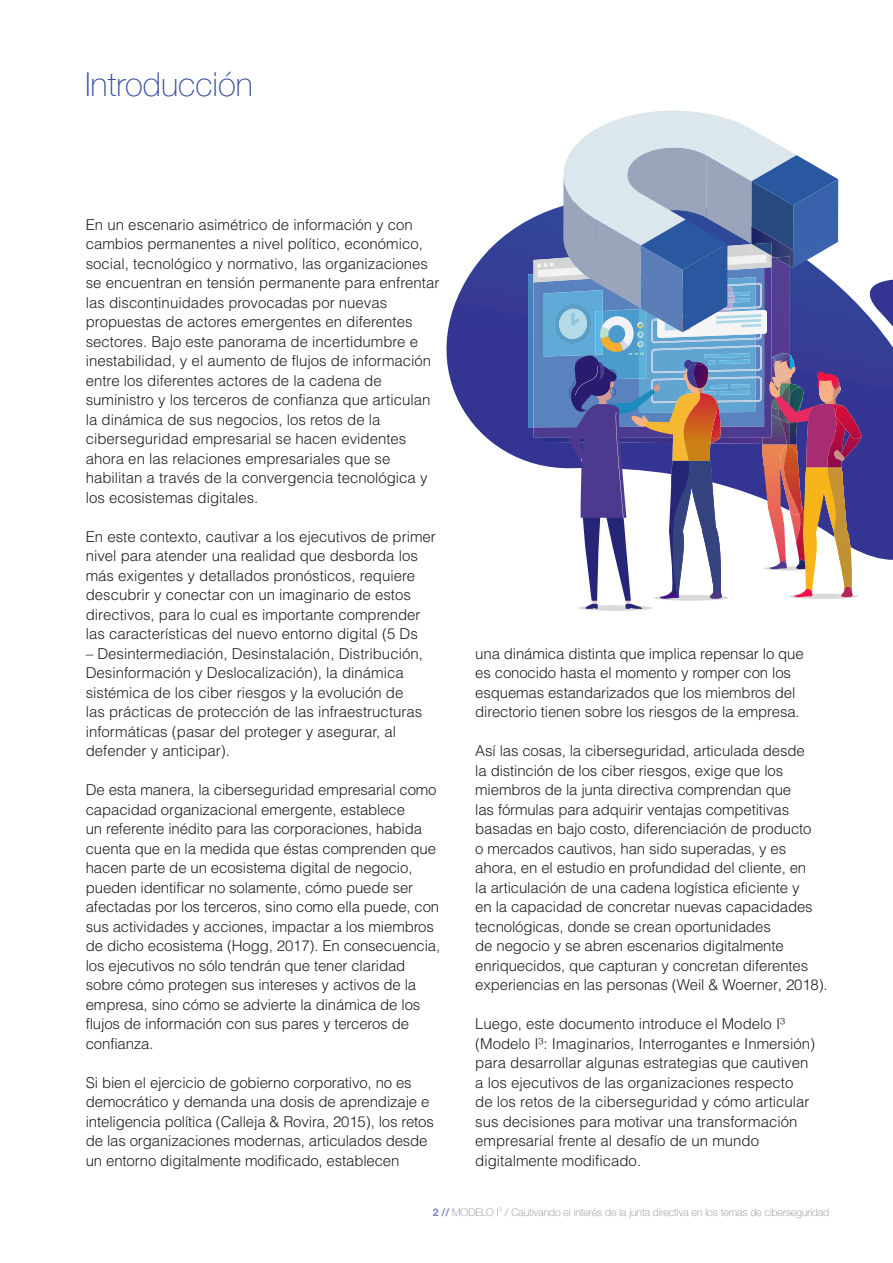
<style>
.page{position:relative;width:893px;height:1263px;background:#fff}
.page>*{position:absolute;margin:0;border:0;box-sizing:border-box;transform-origin:0 0}
.t1{font:100 33px "Helvetica Neue";color:#384ea1}
.t2{font:300 15px/19.5px "Helvetica LT Std";letter-spacing:-.01em;color:#231f20}
.TITULOS{font:100 10.5px "Helvetica Neue";color:#808285}
.s1{font-weight:700;color:#7f83bf}
</style>
<div class="page">
<svg style="left:446px;top:220px;width:82px;height:242px"></svg>
<div style="left:578px;top:605px;width:74px;height:6px;background:#d9d9d9;border-radius:50%"></div>
<svg style="left:528px;top:111px;width:365px;height:498px"></svg>
<p class="t1" style="left:85px;top:59px;width:169px">Introducción</p>
<p class="t2" style="left:86px;top:214px;width:355px">En un escenario asimétrico de información y con cambios permanentes a nivel político, económico, social, tecnológico y normativo, las organizaciones se encuentran en tensión permanente para enfrentar las discontinuidades provocadas por nuevas propuestas de actores emergentes en diferentes sectores. Bajo este panorama de incertidumbre e inestabilidad, y el aumento de flujos de información entre los diferentes actores de la cadena de suministro y los terceros de confianza que articulan la dinámica de sus negocios, los retos de la ciberseguridad empresarial se hacen evidentes ahora en las relaciones empresariales que se habilitan a través de la convergencia tecnológica y los ecosistemas digitales.</p>
<p class="t2" style="left:86px;top:526px;width:352px">En este contexto, cautivar a los ejecutivos de primer nivel para atender una realidad que desborda los más exigentes y detallados pronósticos, requiere descubrir y conectar con un imaginario de estos directivos, para lo cual es importante comprender las características del nuevo entorno digital (5 Ds</p>
<p class="t2" style="left:86px;top:643px;width:339px">– Desintermediación, Desinstalación, Distribución, Desinformación y Deslocalización), la dinámica sistémica de los ciber riesgos y la evolución de las prácticas de protección de las infraestructuras informáticas (pasar del proteger y asegurar, al defender y anticipar).</p>
<p class="t2" style="left:86px;top:780px;width:356px">De esta manera, la ciberseguridad empresarial como capacidad organizacional emergente, establece<br>un referente inédito para las corporaciones, habida cuenta que en la medida que éstas comprenden que hacen parte de un ecosistema digital de negocio, pueden identificar no solamente, cómo puede ser afectadas por los terceros, sino como ella puede, con sus actividades y acciones, impactar a los miembros de dicho ecosistema (Hogg, 2017). En consecuencia, los ejecutivos no sólo tendrán que tener claridad sobre cómo protegen sus intereses y activos de la empresa, sino cómo se advierte la dinámica de los flujos de información con sus pares y terceros de confianza.</p>
<p class="t2" style="left:86px;top:1072px;width:350px">Si bien el ejercicio de gobierno corporativo, no es democrático y demanda una dosis de aprendizaje e inteligencia política (Calleja &amp; Rovira, 2015), los retos de las organizaciones modernas, articulados desde un entorno digitalmente modificado, establecen</p>
<p class="t2" style="left:475px;top:643px;width:330px">una dinámica distinta que implica repensar lo que es conocido hasta el momento y romper con los esquemas estandarizados que los miembros del directorio tienen sobre los riesgos de la empresa.</p>
<p class="t2" style="left:475px;top:741px;width:354px">Así las cosas, la ciberseguridad, articulada desde<br>la distinción de los ciber riesgos, exige que los miembros de la junta directiva comprendan que<br>las fórmulas para adquirir ventajas competitivas basadas en bajo costo, diferenciación de producto<br>o mercados cautivos, han sido superadas, y es ahora, en el estudio en profundidad del cliente, en<br>la articulación de una cadena logística eficiente y<br>en la capacidad de concretar nuevas capacidades tecnológicas, donde se crean oportunidades<br>de negocio y se abren escenarios digitalmente enriquecidos, que capturan y concretan diferentes experiencias en las personas (Weil &amp; Woerner, 2018).</p>
<p class="t2" style="left:475px;top:1014px;width:341px">Luego, este documento introduce el Modelo I3 (Modelo I3: Imaginarios, Interrogantes e Inmersión) para desarrollar algunas estrategias que cautiven a los ejecutivos de las organizaciones respecto<br>de los retos de la ciberseguridad y cómo articular sus decisiones para motivar una transformación empresarial frente al desafío de un mundo digitalmente modificado.</p>
<p class="TITULOS" style="left:433px;top:1204px;width:398px"><span class="s1">2 //</span> MODELO I<sup>3</sup> / Cautivando el interés de la junta directiva en los temas de ciberseguridad</p>
</div>
